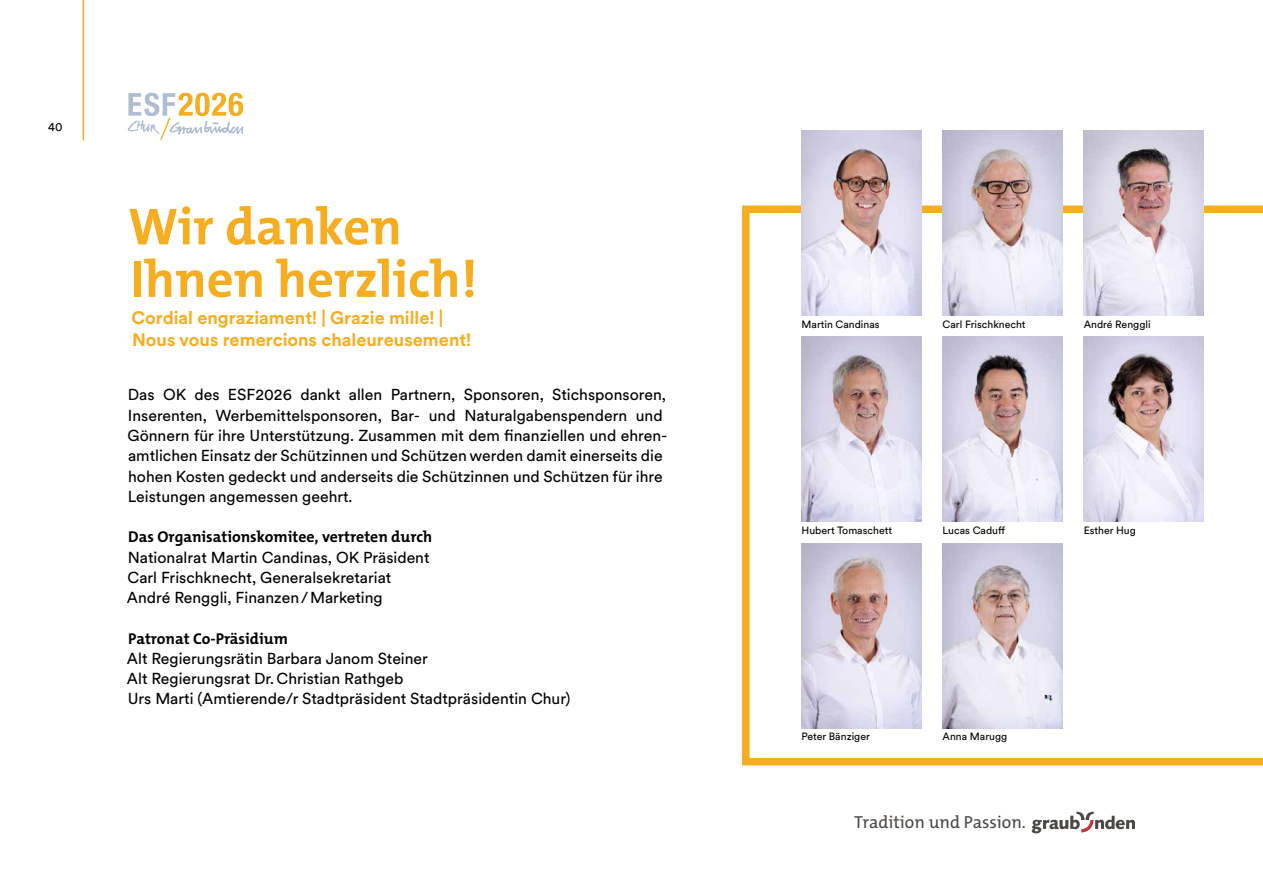
<style>
.page{position:relative;width:1263px;height:893px;background:#fff}
.page>*{position:absolute;margin:0;border:0;box-sizing:border-box;transform-origin:0 0}
.t1{font:700 52.5px/52.5px "The Mix B W7";color:#f7ad20}
.t2{font:700 18px/22.5px "Circulargraubuenden";color:#f7ad20}
.t3{font:17.4px "The Mix B W5 Plain";color:#4b4744}
.t4{font:15.75px/20.2px "Circulargraubuenden";color:#000}
.t5{font:700 15.75px "The Mix B W7";color:#000}
.t6{font:12px "Circulargraubuenden";color:#000}
.t7{font:10.5px "Circulargraubuenden";color:#000}
</style>
<div class="page">
<hr style="left:83px;top:0;width:1px;height:140px;background:#f7ad20">
<svg style="left:128px;top:93px;width:116px;height:47px"></svg>
<svg style="left:1032px;top:812px;width:103px;height:21px"></svg>
<svg style="left:742px;top:206px;width:521px;height:559px"></svg>
<img style="left:801px;top:131px;width:120px;height:185px">
<img style="left:943px;top:131px;width:119px;height:185px">
<img style="left:1084px;top:131px;width:119px;height:185px">
<img style="left:801px;top:337px;width:120px;height:185px">
<img style="left:943px;top:337px;width:119px;height:185px">
<img style="left:1084px;top:337px;width:119px;height:185px">
<img style="left:801px;top:543px;width:120px;height:185px">
<img style="left:943px;top:543px;width:119px;height:185px">
<p class="t6" style="left:48px;top:118px;width:16px">40</p>
<h1 class="t1" style="left:128px;top:201px;width:351px">Wir danken<br>Ihnen herzlich!</h1>
<p class="t2" style="left:132px;top:305px;width:341px">Cordial engraziament! | Grazie mille! |<br>Nous vous remercions chaleureusement!</p>
<p class="t4" style="left:128px;top:384px;width:542px">Das OK des ESF2026 dankt allen Partnern, Sponsoren, Stichsponsoren, Inserenten, Werbemittelsponsoren, Bar- und Naturalgabenspendern und Gönnern für ihre Unterstützung. Zusammen mit dem finanziellen und ehren&shy;amtlichen Einsatz der Schützinnen und Schützen werden damit einerseits die hohen Kosten gedeckt und anderseits die Schützinnen und Schützen für ihre Leistungen angemessen geehrt.</p>
<p class="t5" style="left:128px;top:527px;width:305px">Das Organisationskomitee, vertreten durch</p>
<p class="t4" style="left:127px;top:546px;width:304px">Nationalrat Martin Candinas, OK Präsident<br>Carl Frischknecht, Generalsekretariat<br>André Renggli, Finanzen/Marketing</p>
<p class="t5" style="left:128px;top:628px;width:161px">Patronat Co-Präsidium</p>
<p class="t4" style="left:127px;top:647px;width:445px">Alt Regierungsrätin Barbara Janom Steiner<br>Alt Regierungsrat Dr. Christian Rathgeb<br>Urs Marti (Amtierende/r Stadtpräsident Stadtpräsidentin Chur)</p>
<p class="t7" style="left:801px;top:317px;width:80px">Martin Candinas</p>
<p class="t7" style="left:943px;top:317px;width:84px">Carl Frischknecht</p>
<p class="t7" style="left:1084px;top:317px;width:68px">André Renggli</p>
<p class="t7" style="left:801px;top:523px;width:92px">Hubert Tomaschett</p>
<p class="t7" style="left:943px;top:523px;width:64px">Lucas Caduff</p>
<p class="t7" style="left:1084px;top:523px;width:54px">Esther Hug</p>
<p class="t7" style="left:801px;top:729px;width:70px">Peter Bänziger</p>
<p class="t7" style="left:943px;top:729px;width:66px">Anna Marugg</p>
<p class="t3" style="left:854px;top:811px;width:173px">Tradition und Passion.</p>
</div>
